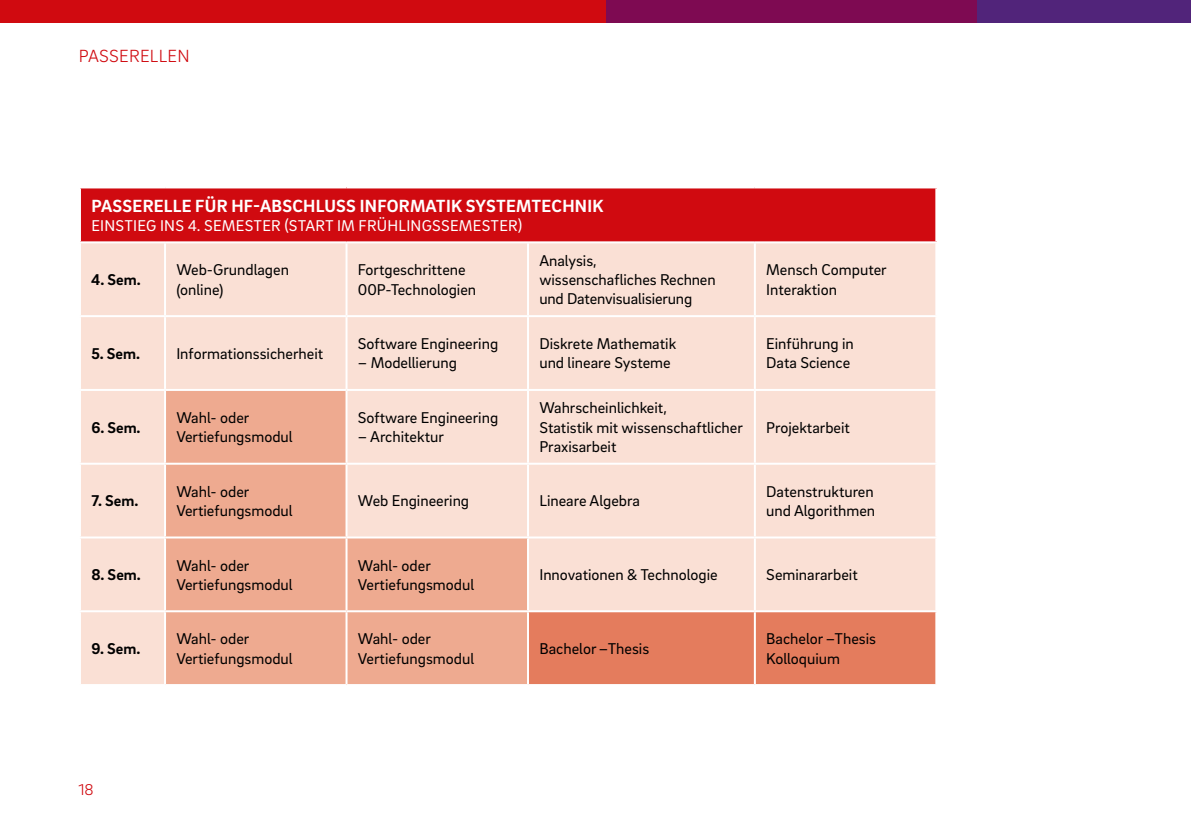
<style>
.page{position:relative;width:1191px;height:840px;background:#fff}
.page>*{position:absolute;margin:0;border:0;box-sizing:border-box;transform-origin:0 0}
.t1{font:700 18px "Brix Sans";letter-spacing:.015em;color:#fff}
.t2{font:300 18px "Brix Sans";letter-spacing:.015em;color:#d00a10}
.t3{font:16px/19.2px "Brix Sans";color:#000}
.t4{font:16px "Brix Sans";letter-spacing:.015em;color:#fff}
.t5{font:700 16px "Brix Sans";color:#000}
.t6{font:300 16px "Brix Sans";color:#d00a10}
</style>
<div class="page">
<div style="left:525px;top:0;width:477px;height:23px;background:#7e0a52"></div>
<div style="left:977px;top:0;width:214px;height:23px;background:#51247a"></div>
<div style="left:0;top:0;width:605px;height:23px;background:#d00a10"></div>
<div style="left:80px;top:187px;width:856px;height:55px;background:#d00a10"></div>
<div style="left:81px;top:243px;width:854px;height:440px;background:#fae0d5"></div>
<svg style="left:166px;top:390px;width:361px;height:293px;background:#f1b8a2"></svg>
<div style="left:529px;top:612px;width:406px;height:71px;background:#e47c5d"></div>
<hr style="left:935px;top:188px;width:2px;height:53px;background:#fff">
<hr style="left:79px;top:186px;width:86px;height:2px;background:#fff">
<hr style="left:79px;top:188px;width:2px;height:53px;background:#fff">
<hr style="left:165px;top:186px;width:181px;height:2px;background:#fff">
<hr style="left:346px;top:186px;width:182px;height:2px;background:#fff">
<hr style="left:528px;top:186px;width:227px;height:2px;background:#fff">
<hr style="left:755px;top:186px;width:182px;height:2px;background:#fff">
<hr style="left:79px;top:241px;width:86px;height:2px;background:#fff">
<hr style="left:165px;top:241px;width:181px;height:2px;background:#fff">
<hr style="left:164px;top:243px;width:2px;height:72px;background:#fff">
<hr style="left:346px;top:241px;width:182px;height:2px;background:#fff">
<hr style="left:345px;top:243px;width:2px;height:72px;background:#fff">
<hr style="left:528px;top:241px;width:227px;height:2px;background:#fff">
<hr style="left:527px;top:243px;width:2px;height:72px;background:#fff">
<hr style="left:755px;top:241px;width:182px;height:2px;background:#fff">
<hr style="left:754px;top:243px;width:2px;height:72px;background:#fff">
<hr style="left:79px;top:315px;width:86px;height:2px;background:#fff">
<hr style="left:528px;top:315px;width:227px;height:2px;background:#fff">
<hr style="left:755px;top:315px;width:182px;height:2px;background:#fff">
<hr style="left:754px;top:317px;width:2px;height:71px;background:#fff">
<hr style="left:79px;top:388px;width:86px;height:2px;background:#fff">
<hr style="left:79px;top:462px;width:86px;height:2px;background:#fff">
<hr style="left:79px;top:536px;width:86px;height:2px;background:#fff">
<hr style="left:754px;top:538px;width:2px;height:72px;background:#fff">
<hr style="left:79px;top:610px;width:86px;height:2px;background:#fff">
<hr style="left:528px;top:610px;width:227px;height:2px;background:#fff">
<hr style="left:755px;top:610px;width:182px;height:2px;background:#fff">
<hr style="left:754px;top:612px;width:2px;height:71px;background:#fff">
<hr style="left:164px;top:317px;width:2px;height:71px;background:#fff">
<hr style="left:164px;top:390px;width:2px;height:72px;background:#fff">
<hr style="left:164px;top:464px;width:2px;height:72px;background:#fff">
<hr style="left:164px;top:538px;width:2px;height:72px;background:#fff">
<hr style="left:164px;top:612px;width:2px;height:71px;background:#fff">
<hr style="left:165px;top:315px;width:181px;height:2px;background:#fff">
<hr style="left:346px;top:315px;width:182px;height:2px;background:#fff">
<hr style="left:345px;top:317px;width:2px;height:71px;background:#fff">
<hr style="left:527px;top:317px;width:2px;height:71px;background:#fff">
<hr style="left:345px;top:390px;width:2px;height:72px;background:#fff">
<hr style="left:345px;top:464px;width:2px;height:72px;background:#fff">
<hr style="left:345px;top:538px;width:2px;height:72px;background:#fff">
<hr style="left:345px;top:612px;width:2px;height:71px;background:#fff">
<hr style="left:527px;top:538px;width:2px;height:72px;background:#fff">
<hr style="left:527px;top:612px;width:2px;height:71px;background:#fff">
<hr style="left:165px;top:388px;width:181px;height:2px;background:#fff">
<hr style="left:346px;top:388px;width:182px;height:2px;background:#fff">
<hr style="left:165px;top:462px;width:181px;height:2px;background:#fff">
<hr style="left:346px;top:462px;width:182px;height:2px;background:#fff">
<hr style="left:165px;top:536px;width:181px;height:2px;background:#fff">
<hr style="left:346px;top:536px;width:182px;height:2px;background:#fff">
<hr style="left:165px;top:610px;width:181px;height:2px;background:#fff">
<hr style="left:346px;top:610px;width:182px;height:2px;background:#fff">
<hr style="left:528px;top:388px;width:227px;height:2px;background:#fff">
<hr style="left:527px;top:390px;width:2px;height:72px;background:#fff">
<hr style="left:755px;top:388px;width:182px;height:2px;background:#fff">
<hr style="left:754px;top:390px;width:2px;height:72px;background:#fff">
<hr style="left:528px;top:462px;width:227px;height:2px;background:#fff">
<hr style="left:527px;top:464px;width:2px;height:72px;background:#fff">
<hr style="left:528px;top:536px;width:227px;height:2px;background:#fff">
<hr style="left:755px;top:462px;width:182px;height:2px;background:#fff">
<hr style="left:754px;top:464px;width:2px;height:72px;background:#fff">
<hr style="left:755px;top:536px;width:182px;height:2px;background:#fff">
<p class="t2" style="left:79px;top:44px;width:112px">PASSERELLEN</p>
<p class="t1" style="left:91px;top:194px;width:513px">PASSERELLE FÜR HF-ABSCHLUSS INFORMATIK SYSTEMTECHNIK</p>
<p class="t4" style="left:91px;top:215px;width:432px">EINSTIEG INS 4. SEMESTER (START IM FRÜHLINGSSEMESTER)</p>
<p class="t5" style="left:91px;top:269px;width:51px">4. Sem.</p>
<p class="t3" style="left:176px;top:259px;width:114px">Web-Grundlagen (online)</p>
<p class="t3" style="left:358px;top:259px;width:120px">Fortgeschrittene<br>00P-Technologien</p>
<p class="t3" style="left:539px;top:250px;width:178px">Analysis, wissenschafliches Rechnen und Datenvisualisierung</p>
<p class="t3" style="left:766px;top:259px;width:122px">Mensch Computer<br>Interaktion</p>
<p class="t5" style="left:91px;top:343px;width:50px">5. Sem.</p>
<p class="t3" style="left:176px;top:343px;width:148px">Informationssicherheit</p>
<p class="t3" style="left:358px;top:333px;width:142px">Software Engineering</p>
<p class="t3" style="left:358px;top:352px;width:100px">– Modellierung</p>
<p class="t5" style="left:91px;top:416px;width:51px">6. Sem.</p>
<p class="t3" style="left:176px;top:407px;width:118px">Wahl- oder<br>Vertiefungsmodul</p>
<p class="t3" style="left:358px;top:407px;width:142px">Software Engineering</p>
<p class="t3" style="left:358px;top:426px;width:88px">– Architektur</p>
<p class="t3" style="left:539px;top:333px;width:138px">Diskrete Mathematik und lineare Systeme</p>
<p class="t3" style="left:766px;top:333px;width:89px">Einführung in<br>Data Science</p>
<p class="t3" style="left:539px;top:397px;width:205px">Wahrscheinlichkeit,<br>Statistik mit wissenschaftlicher<br>Praxisarbeit</p>
<p class="t3" style="left:766px;top:416px;width:85px">Projektarbeit</p>
<p class="t5" style="left:91px;top:490px;width:49px">7. Sem.</p>
<p class="t3" style="left:176px;top:481px;width:118px">Wahl- oder<br>Vertiefungsmodul</p>
<p class="t3" style="left:358px;top:490px;width:113px">Web Engineering</p>
<p class="t3" style="left:539px;top:490px;width:102px">Lineare Algebra</p>
<p class="t3" style="left:766px;top:481px;width:110px">Datenstrukturen und Algorithmen</p>
<p class="t5" style="left:91px;top:564px;width:51px">8. Sem.</p>
<p class="t3" style="left:176px;top:554px;width:118px">Wahl- oder<br>Vertiefungsmodul</p>
<p class="t3" style="left:358px;top:554px;width:118px">Wahl- oder<br>Vertiefungsmodul</p>
<p class="t3" style="left:539px;top:564px;width:180px">Innovationen &amp; Technologie</p>
<p class="t3" style="left:766px;top:564px;width:93px">Seminararbeit</p>
<p class="t5" style="left:91px;top:637px;width:51px">9. Sem.</p>
<p class="t3" style="left:176px;top:628px;width:118px">Wahl- oder<br>Vertiefungsmodul</p>
<p class="t3" style="left:358px;top:628px;width:118px">Wahl- oder<br>Vertiefungsmodul</p>
<p class="t3" style="left:539px;top:638px;width:111px">Bachelor –Thesis</p>
<p class="t3" style="left:766px;top:628px;width:111px">Bachelor –Thesis<br>Kolloquium</p>
<p class="t6" style="left:79px;top:778px;width:17px">18</p>
</div>
